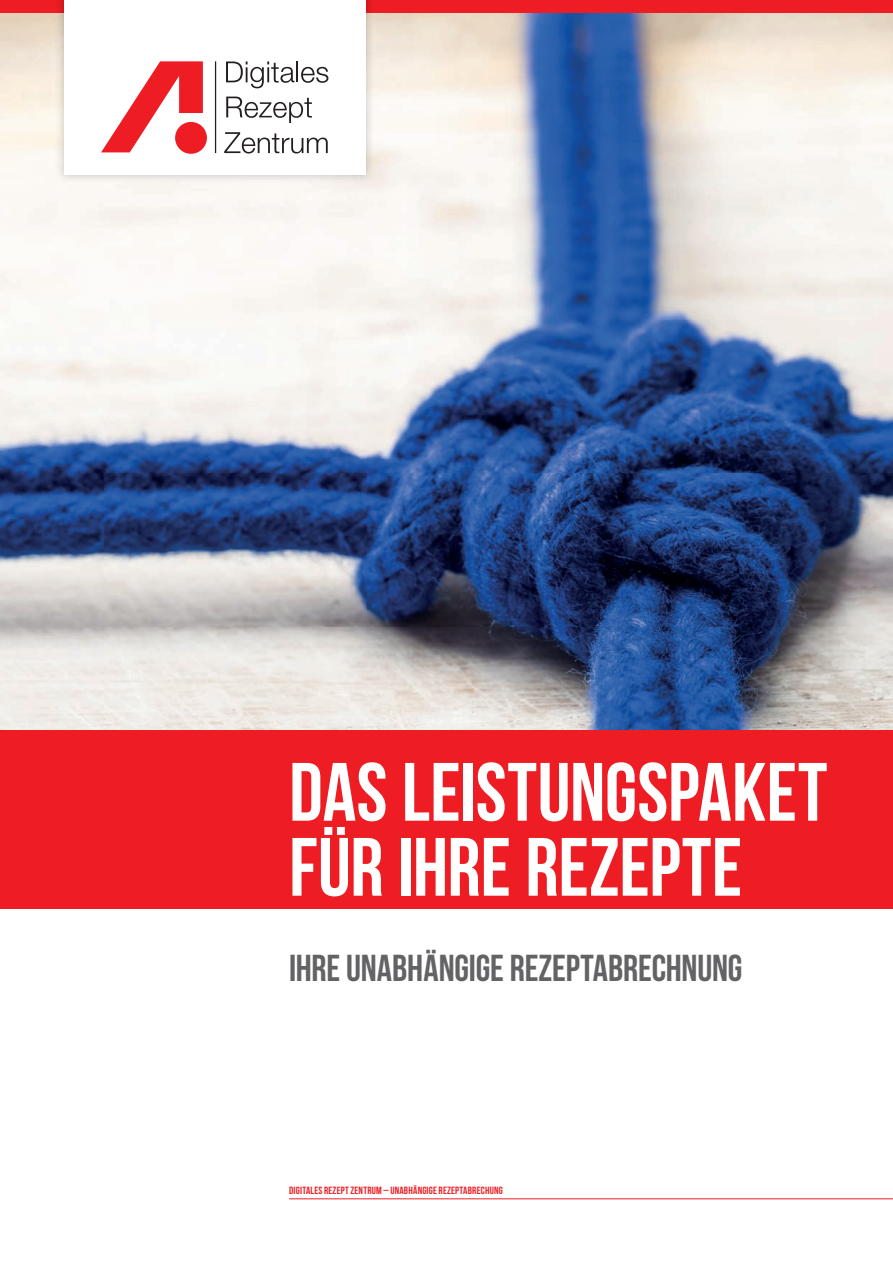
<style>
.page{position:relative;width:893px;height:1263px;background:#fff}
.page>*{position:absolute;margin:0;border:0;box-sizing:border-box;transform-origin:0 0}
.t1{font:82.5px/75px "Bebas Neue";color:#fff}
.t2{font:37.5px "Bebas Neue";letter-spacing:-.005em;color:#636366}
.t3{font:10.5px "Bebas Neue";letter-spacing:.02em;color:#ee1d23}
</style>
<div class="page">
<img style="left:0;top:13px;width:105px;height:717px">
<img style="left:375px;top:13px;width:518px;height:153px">
<img style="left:105px;top:184px;width:263px;height:444px">
<img style="left:368px;top:166px;width:525px;height:462px">
<img style="left:105px;top:628px;width:788px;height:102px">
<div style="left:0;top:730px;width:893px;height:179px;background:#ee1d23"></div>
<div style="left:0;top:0;width:893px;height:13px;background:#ee1d23"></div>
<img style="left:54px;top:0;width:321px;height:184px">
<div style="left:64px;top:0;width:302px;height:174px;background:#fff"></div>
<hr style="left:215px;top:61px;width:1px;height:92px;background:#231f20">
<svg style="left:101px;top:61px;width:106px;height:93px"></svg>
<svg style="left:226px;top:62px;width:68px;height:26px"></svg>
<hr style="left:296px;top:62px;width:2px;height:20px;background:#231f20">
<svg style="left:301px;top:67px;width:27px;height:16px"></svg>
<svg style="left:224px;top:132px;width:104px;height:21px"></svg>
<svg style="left:226px;top:97px;width:86px;height:26px"></svg>
<hr style="left:289px;top:1198px;width:604px;height:1px;background:#ee1d23">
<h1 class="t1" style="left:289px;top:754px;width:540px">DAS LEISTUNGSPAKET<br>FÜR IHRE REZEPTE</h1>
<h2 class="t2" style="left:289px;top:947px;width:455px">IHRE UNABHÄNGIGE REZEPTABRECHNUNG</h2>
<p class="t3" style="left:289px;top:1184px;width:215px">DIGITALES REZEPT ZENTRUM – UNABHÄNGIGE REZEPTABRECHUNG</p>
</div>
